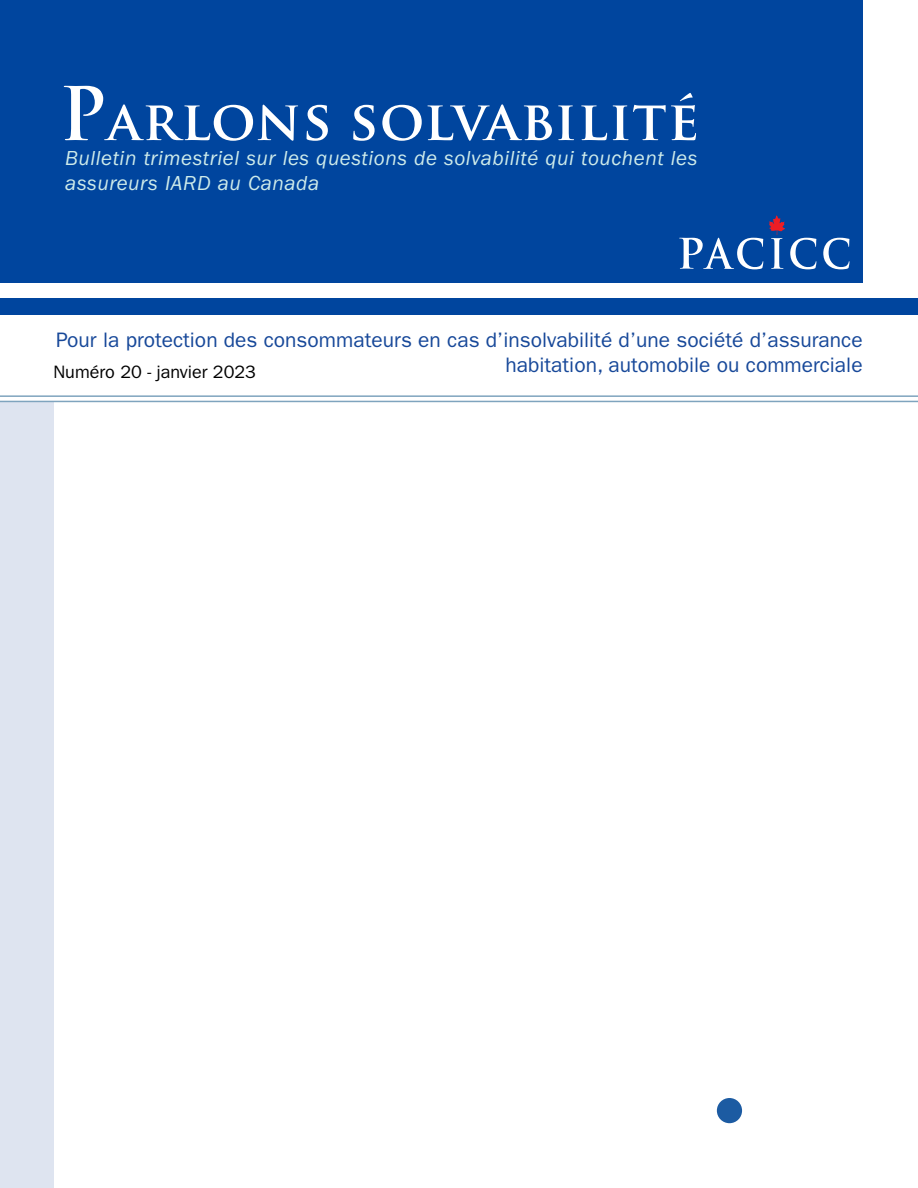
<style>
.page{position:relative;width:918px;height:1188px;background:#fff}
.page>*{position:absolute;margin:0;border:0;box-sizing:border-box;transform-origin:0 0}
.t1{font:700 54px "Trajan Pro";letter-spacing:.025em;color:#fff}
.t2{font:21px "ITC Franklin Gothic Std";color:#174899}
.t3{font:italic 21px/25.2px "ITC Franklin Gothic Std";letter-spacing:.025em;color:#ceebea}
.t4{font:18px "ITC Franklin Gothic Std";color:#000}
.s1{font-size:72px}
</style>
<div class="page">
<hr style="left:0;top:395px;width:918px;height:2px;background:#7fa4be">
<div style="left:0;top:298px;width:918px;height:17px;background:#00459e"></div>
<div style="left:0;top:0;width:863px;height:283px;background:#00459e"></div>
<svg style="left:679px;top:238px;width:84px;height:31px"></svg>
<svg style="left:769px;top:215px;width:47px;height:54px"></svg>
<svg style="left:823px;top:238px;width:27px;height:31px"></svg>
<div style="left:0;top:401px;width:53px;height:787px;background:#dee4f0"></div>
<hr style="left:0;top:401px;width:918px;height:1px;background:#7fa4be">
<div style="left:717px;top:1098px;width:25px;height:25px;background:#1c5ba2;border-radius:50%"></div>
<p class="t1" style="left:59px;top:87px;width:641px"><span class="s1">P</span>arlons solvabilité</p>
<p class="t3" style="left:65px;top:145px;width:634px">Bulletin trimestriel sur les questions de solvabilité qui touchent les assureurs IARD au Canada</p>
<p class="t2" style="left:56px;top:328px;width:808px">Pour la protection des consommateurs en cas d’insolvabilité d’une société d’assurance</p>
<p class="t4" style="left:53px;top:361px;width:204px">Numéro 20 - janvier 2023</p>
<p class="t2" style="left:505px;top:353px;width:359px">habitation, automobile ou commerciale</p>
</div>
